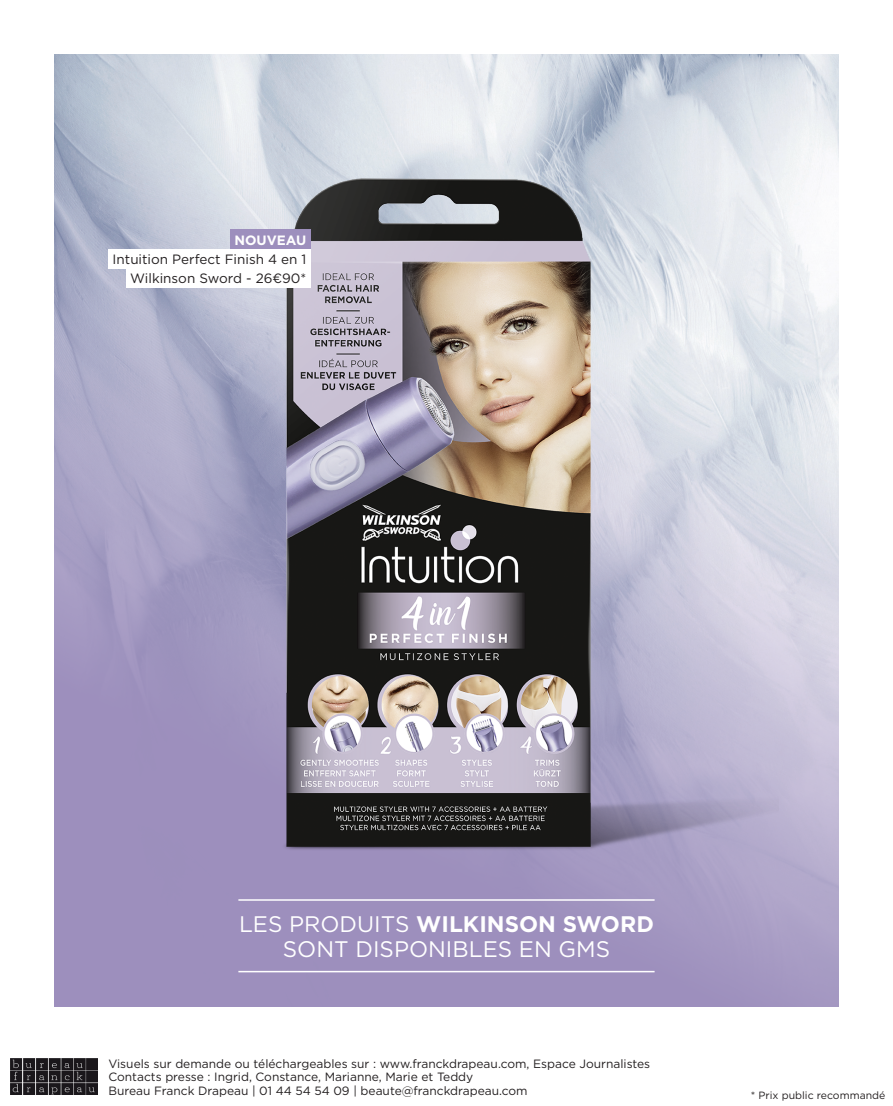
<style>
.page{position:relative;width:893px;height:1106px;background:#fff}
.page>*{position:absolute;margin:0;border:0;box-sizing:border-box;transform-origin:0 0}
.t1{font:700 22.5px "Gotham";color:#fff}
.t2{font:22.5px "Gotham";color:#fff}
.t3{font:13.5px "Gotham";color:#231f20}
.t4{font:700 13.5px "Gotham";color:#fff}
.t5{font:12px "Gotham";color:#231f20}
.t6{font:10.5px "Gotham";color:#231f20}
.s1{font-weight:400}
</style>
<div class="page">
<img style="left:54px;top:54px;width:785px;height:952px">
<img style="left:11px;top:1058px;width:87px;height:36px">
<hr style="left:238px;top:899px;width:417px;height:1px;background:#fff">
<img style="left:251px;top:162px;width:528px;height:714px">
<div style="left:230px;top:230px;width:81px;height:19px;background:#9d8fbd"></div>
<hr style="left:238px;top:970px;width:417px;height:2px;background:#fff">
<div style="left:108px;top:249px;width:203px;height:19px;background:#fff"></div>
<div style="left:126px;top:268px;width:185px;height:20px;background:#fff"></div>
<p class="t4" style="left:234px;top:231px;width:74px">NOUVEAU</p>
<p class="t3" style="left:113px;top:251px;width:195px">Intuition Perfect Finish 4 en 1</p>
<p class="t3" style="left:130px;top:270px;width:178px">Wilkinson Sword - 26€90*</p>
<p class="t1" style="left:239px;top:908px;width:416px"><span class="s1">LES PRODUITS</span> WILKINSON SWORD</p>
<p class="t2" style="left:283px;top:934px;width:329px">SONT DISPONIBLES EN GMS</p>
<p class="t5" style="left:108px;top:1055px;width:543px">Visuels sur demande ou téléchargeables sur : www.franckdrapeau.com, Espace Journalistes</p>
<p class="t5" style="left:108px;top:1069px;width:366px">Contacts presse : Ingrid, Constance, Marianne, Marie et Teddy</p>
<p class="t5" style="left:108px;top:1082px;width:421px">Bureau Franck Drapeau | 01 44 54 54 09 | beaute@franckdrapeau.com</p>
<p class="t6" style="left:751px;top:1088px;width:136px">* Prix public recommandé</p>
</div>
